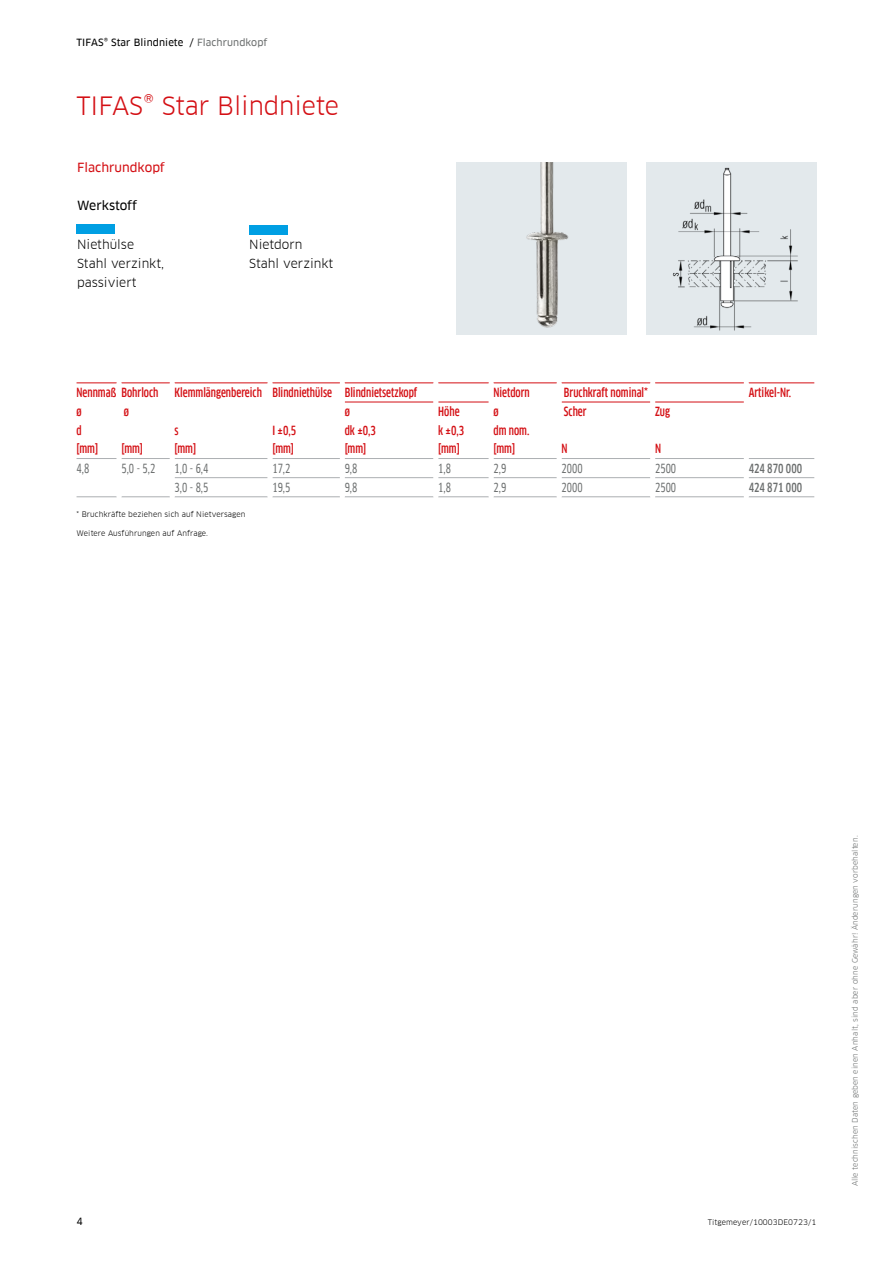
<style>
.page{position:relative;width:893px;height:1263px;background:#fff}
.page>*{position:absolute;margin:0;border:0;box-sizing:border-box;transform-origin:0 0}
.t1{font:24.75px "Clan Offc Pro";letter-spacing:-.005em;color:#d40f14}
.t2{font:500 condensed 12.3px/19.2px "Clan Offc Pro";color:#d40f14}
.t3{font:12.3px "Clan Offc Pro Cond News";color:#6b6e6e}
.t4{font:12.3px "Clan Offc Pro";color:#000}
.t5{font:500 condensed 12.3px "Clan Offc Pro";color:#6b6e6e}
.t6{font:12.3px "Clan Offc Pro News";color:#d40f14}
.t7{font:12.3px "Clan Offc Pro News";letter-spacing:-.01em;color:#000}
.t8{font:9.75px "Clan Offc Pro News";letter-spacing:.01em;color:#000}
.t9{font:7.5px "Clan Offc Pro";letter-spacing:.01em;color:#000}
.t10{font:7.5px "Clan Offc Pro";letter-spacing:.01em;color:#6b6e6e}
.s1{color:#6b6e6e}
</style>
<div class="page">
<div style="left:646px;top:163px;width:170px;height:172px;background:#e3e9ec"></div>
<img style="left:672px;top:167px;width:126px;height:164px">
<img style="left:456px;top:163px;width:171px;height:172px">
<hr style="left:77px;top:383px;width:40px;height:1px;background:#d40f14">
<hr style="left:121px;top:383px;width:49px;height:1px;background:#d40f14">
<hr style="left:175px;top:383px;width:93px;height:1px;background:#d40f14">
<hr style="left:272px;top:383px;width:68px;height:1px;background:#d40f14">
<hr style="left:345px;top:383px;width:88px;height:1px;background:#d40f14">
<hr style="left:438px;top:383px;width:51px;height:1px;background:#d40f14">
<hr style="left:493px;top:383px;width:64px;height:1px;background:#d40f14">
<hr style="left:562px;top:383px;width:88px;height:1px;background:#d40f14">
<hr style="left:655px;top:383px;width:89px;height:1px;background:#d40f14">
<hr style="left:749px;top:383px;width:65px;height:1px;background:#d40f14">
<hr style="left:345px;top:402px;width:88px;height:1px;background:#d40f14">
<hr style="left:438px;top:402px;width:51px;height:1px;background:#d40f14">
<hr style="left:562px;top:402px;width:88px;height:1px;background:#d40f14">
<hr style="left:655px;top:402px;width:89px;height:1px;background:#d40f14">
<hr style="left:77px;top:458px;width:40px;height:1px;background:#acafb2">
<hr style="left:175px;top:458px;width:93px;height:1px;background:#acafb2">
<hr style="left:272px;top:458px;width:68px;height:1px;background:#acafb2">
<hr style="left:345px;top:458px;width:88px;height:1px;background:#acafb2">
<hr style="left:438px;top:458px;width:51px;height:1px;background:#acafb2">
<hr style="left:493px;top:458px;width:64px;height:1px;background:#acafb2">
<hr style="left:562px;top:458px;width:88px;height:1px;background:#acafb2">
<hr style="left:655px;top:458px;width:89px;height:1px;background:#acafb2">
<hr style="left:749px;top:458px;width:65px;height:1px;background:#acafb2">
<hr style="left:175px;top:496px;width:93px;height:1px;background:#acafb2">
<hr style="left:175px;top:477px;width:93px;height:1px;background:#acafb2">
<hr style="left:121px;top:458px;width:49px;height:1px;background:#acafb2">
<hr style="left:272px;top:477px;width:68px;height:1px;background:#acafb2">
<hr style="left:345px;top:477px;width:88px;height:1px;background:#acafb2">
<hr style="left:438px;top:477px;width:51px;height:1px;background:#acafb2">
<hr style="left:493px;top:477px;width:64px;height:1px;background:#acafb2">
<hr style="left:562px;top:477px;width:88px;height:1px;background:#acafb2">
<hr style="left:655px;top:477px;width:89px;height:1px;background:#acafb2">
<hr style="left:749px;top:477px;width:65px;height:1px;background:#acafb2">
<hr style="left:77px;top:496px;width:40px;height:1px;background:#acafb2">
<hr style="left:121px;top:496px;width:49px;height:1px;background:#acafb2">
<hr style="left:272px;top:496px;width:68px;height:1px;background:#acafb2">
<hr style="left:345px;top:496px;width:88px;height:1px;background:#acafb2">
<hr style="left:438px;top:496px;width:51px;height:1px;background:#acafb2">
<hr style="left:493px;top:496px;width:64px;height:1px;background:#acafb2">
<hr style="left:562px;top:496px;width:88px;height:1px;background:#acafb2">
<hr style="left:655px;top:496px;width:89px;height:1px;background:#acafb2">
<hr style="left:749px;top:496px;width:65px;height:1px;background:#acafb2">
<div style="left:77px;top:224px;width:38px;height:10px;background:#009fe3"></div>
<div style="left:249px;top:225px;width:39px;height:9px;background:#009fe3"></div>
<p class="t8" style="left:77px;top:37px;width:192px">TIFAS® Star Blindniete / <span class="s1">Flachrundkopf</span></p>
<h1 class="t1" style="left:77px;top:91px;width:264px">TIFAS® Star Blindniete</h1>
<p class="t6" style="left:77px;top:160px;width:89px">Flachrundkopf</p>
<p class="t7" style="left:77px;top:199px;width:62px">Werkstoff</p>
<p class="t4" style="left:77px;top:237px;width:59px">Niethülse</p>
<p class="t4" style="left:249px;top:237px;width:55px">Nietdorn</p>
<p class="t4" style="left:77px;top:256px;width:89px">Stahl verzinkt,</p>
<p class="t4" style="left:249px;top:256px;width:86px">Stahl verzinkt</p>
<p class="t4" style="left:77px;top:275px;width:61px">passiviert</p>
<p class="t2" style="left:77px;top:383px;width:83px">Nennmaß Bohrloch</p>
<p class="t2" style="left:175px;top:383px;width:244px">Klemmlängenbereich Blindniethülse Blindnietsetzkopf</p>
<p class="t2" style="left:493px;top:383px;width:38px">Nietdorn</p>
<p class="t2" style="left:564px;top:383px;width:86px">Bruchkraft nominal*</p>
<p class="t2" style="left:749px;top:383px;width:44px">Artikel-Nr.</p>
<p class="t2" style="left:77px;top:402px;width:7px">ø d</p>
<p class="t2" style="left:124px;top:402px;width:7px">ø</p>
<p class="t2" style="left:345px;top:402px;width:33px">ø<br>dk ±0,3</p>
<p class="t2" style="left:438px;top:402px;width:27px">Höhe k ±0,3</p>
<p class="t2" style="left:493px;top:402px;width:37px">ø<br>dm nom.</p>
<p class="t2" style="left:564px;top:402px;width:24px">Scher</p>
<p class="t2" style="left:655px;top:402px;width:16px">Zug</p>
<p class="t2" style="left:175px;top:421px;width:6px">s</p>
<p class="t2" style="left:272px;top:421px;width:25px">I ±0,5</p>
<p class="t2" style="left:77px;top:439px;width:23px">[mm]</p>
<p class="t2" style="left:121px;top:439px;width:23px">[mm]</p>
<p class="t2" style="left:175px;top:439px;width:23px">[mm]</p>
<p class="t2" style="left:272px;top:439px;width:23px">[mm]</p>
<p class="t2" style="left:345px;top:439px;width:23px">[mm]</p>
<p class="t2" style="left:438px;top:439px;width:23px">[mm]</p>
<p class="t2" style="left:493px;top:439px;width:23px">[mm]</p>
<p class="t2" style="left:562px;top:439px;width:8px">N</p>
<p class="t2" style="left:655px;top:439px;width:8px">N</p>
<p class="t3" style="left:77px;top:461px;width:14px">4,8</p>
<p class="t3" style="left:121px;top:461px;width:35px">5,0 - 5,2</p>
<p class="t3" style="left:175px;top:461px;width:35px">1,0 - 6,4</p>
<p class="t3" style="left:272px;top:461px;width:20px">17,2</p>
<p class="t3" style="left:345px;top:461px;width:14px">9,8</p>
<p class="t3" style="left:438px;top:461px;width:14px">1,8</p>
<p class="t3" style="left:493px;top:461px;width:14px">2,9</p>
<p class="t3" style="left:562px;top:461px;width:23px">2000</p>
<p class="t3" style="left:655px;top:461px;width:23px">2500</p>
<p class="t5" style="left:749px;top:461px;width:55px">424 870 000</p>
<p class="t3" style="left:175px;top:480px;width:35px">3,0 - 8,5</p>
<p class="t3" style="left:272px;top:480px;width:20px">19,5</p>
<p class="t3" style="left:345px;top:480px;width:14px">9,8</p>
<p class="t3" style="left:438px;top:480px;width:14px">1,8</p>
<p class="t3" style="left:493px;top:480px;width:14px">2,9</p>
<p class="t3" style="left:562px;top:480px;width:23px">2000</p>
<p class="t3" style="left:655px;top:480px;width:23px">2500</p>
<p class="t5" style="left:749px;top:480px;width:55px">424 871 000</p>
<p class="t9" style="left:77px;top:509px;width:170px">* Bruchkräfte beziehen sich auf Nietversagen</p>
<p class="t9" style="left:77px;top:529px;width:133px">Weitere Ausführungen auf Anfrage.</p>
<p class="t8" style="left:77px;top:1215px;width:8px">4</p>
<p class="t9" style="left:708px;top:1217px;width:110px">Titgemeyer/10003DE0723/1</p>
<p class="t10" style="left:850px;top:1186px;width:352px;rotate:-90deg">Alle technischen Daten geben einen Anhalt, sind aber ohne Gewähr! Änderungen vorbehalten.</p>
</div>
